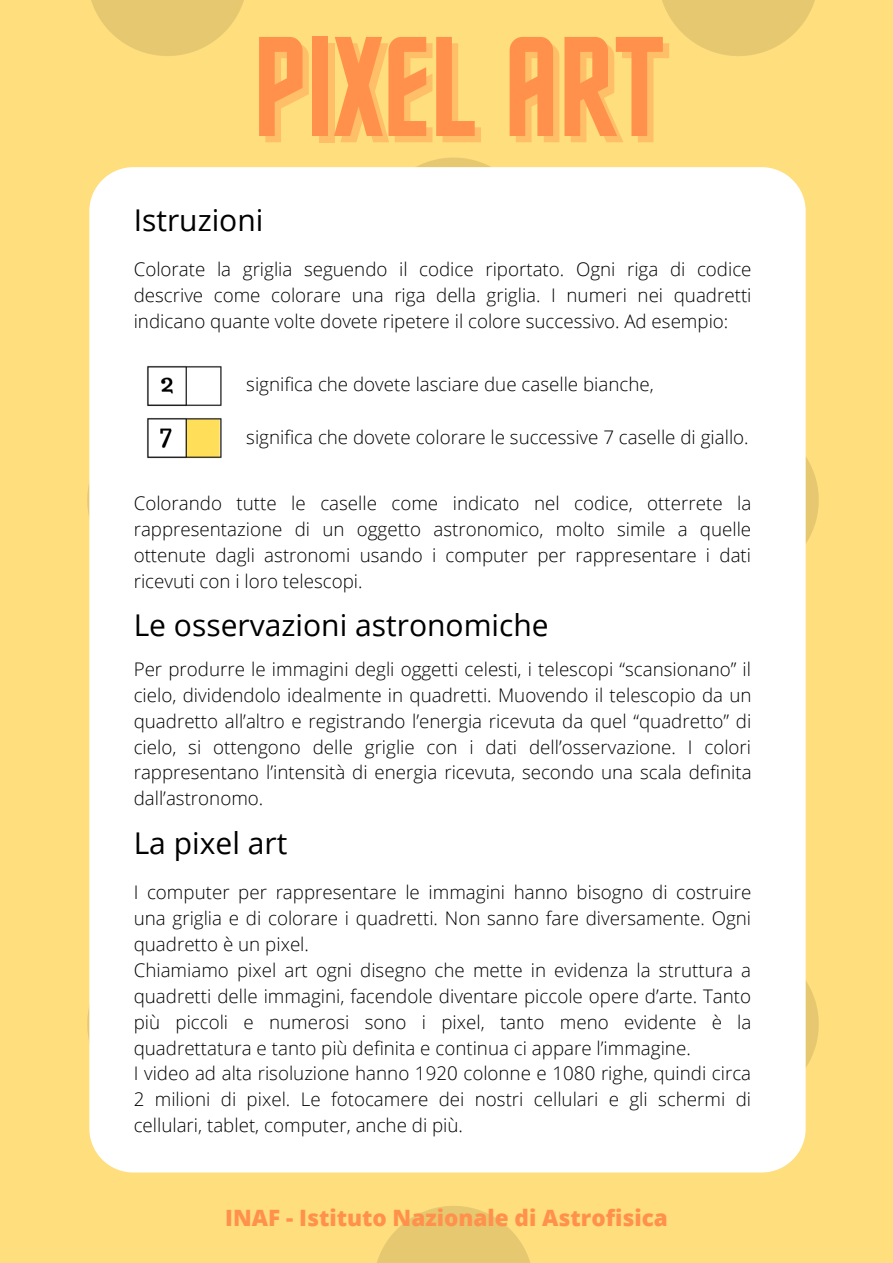
<style>
.page{position:relative;width:893px;height:1263px;background:#fff}
.page>*{position:absolute;margin:0;border:0;box-sizing:border-box;transform-origin:0 0}
.t1{font:142.5px "Horta";color:#ff914d}
.t2{font:30px "Open Sans";color:#000}
.t3{font:800 22.5px "Open Sans";color:#ff914d}
.t4{font:300 18.75px/25.9px "Open Sans";color:#000;text-align:justify}
</style>
<div class="page">
<img style="left:147px;top:366px;width:75px;height:93px">
<p class="t1" style="left:253px;top:28px;width:413px">PIXEL ART</p>
<p class="t2" style="left:134px;top:199px;width:131px">Istruzioni</p>
<p class="t4" style="left:134px;top:256px;width:619px">Colorate la griglia seguendo il codice riportato. Ogni riga di codice descrive come colorare una riga della griglia. I numeri nei quadretti indicano quante volte dovete ripetere il colore successivo. Ad esempio:</p>
<p class="t4" style="left:246px;top:370px;width:409px">significa che dovete lasciare due caselle bianche,</p>
<p class="t4" style="left:246px;top:423px;width:504px">significa che dovete colorare le successive 7 caselle di giallo.</p>
<p class="t4" style="left:134px;top:490px;width:619px">Colorando tutte le caselle come indicato nel codice, otterrete la rappresentazione di un oggetto astronomico, molto simile a quelle ottenute dagli astronomi usando i computer per rappresentare i dati ricevuti con i loro telescopi.</p>
<p class="t2" style="left:134px;top:604px;width:416px">Le osservazioni astronomiche</p>
<p class="t4" style="left:134px;top:656px;width:619px">Per produrre le immagini degli oggetti celesti, i telescopi “scansionano” il cielo, dividendolo idealmente in quadretti. Muovendo il telescopio da un quadretto all’altro e registrando l’energia ricevuta da quel “quadretto” di cielo, si ottengono delle griglie con i dati dell’osservazione. I colori rappresentano l’intensità di energia ricevuta, secondo una scala definita dall’astronomo.</p>
<p class="t2" style="left:134px;top:822px;width:155px">La pixel art</p>
<p class="t4" style="left:134px;top:879px;width:619px">I computer per rappresentare le immagini hanno bisogno di costruire una griglia e di colorare i quadretti. Non sanno fare diversamente. Ogni quadretto è un pixel.</p>
<p class="t4" style="left:134px;top:957px;width:619px">Chiamiamo pixel art ogni disegno che mette in evidenza la struttura a quadretti delle immagini, facendole diventare piccole opere d’arte. Tanto più piccoli e numerosi sono i pixel, tanto meno evidente è la quadrettatura e tanto più definita e continua ci appare l’immagine.</p>
<p class="t4" style="left:134px;top:1060px;width:619px">I video ad alta risoluzione hanno 1920 colonne e 1080 righe, quindi circa 2 milioni di pixel. Le fotocamere dei nostri cellulari e gli schermi di cellulari, tablet, computer, anche di più.</p>
<p class="t3" style="left:225px;top:1202px;width:444px">INAF - Istituto Nazionale di Astrofisica</p>
</div>
